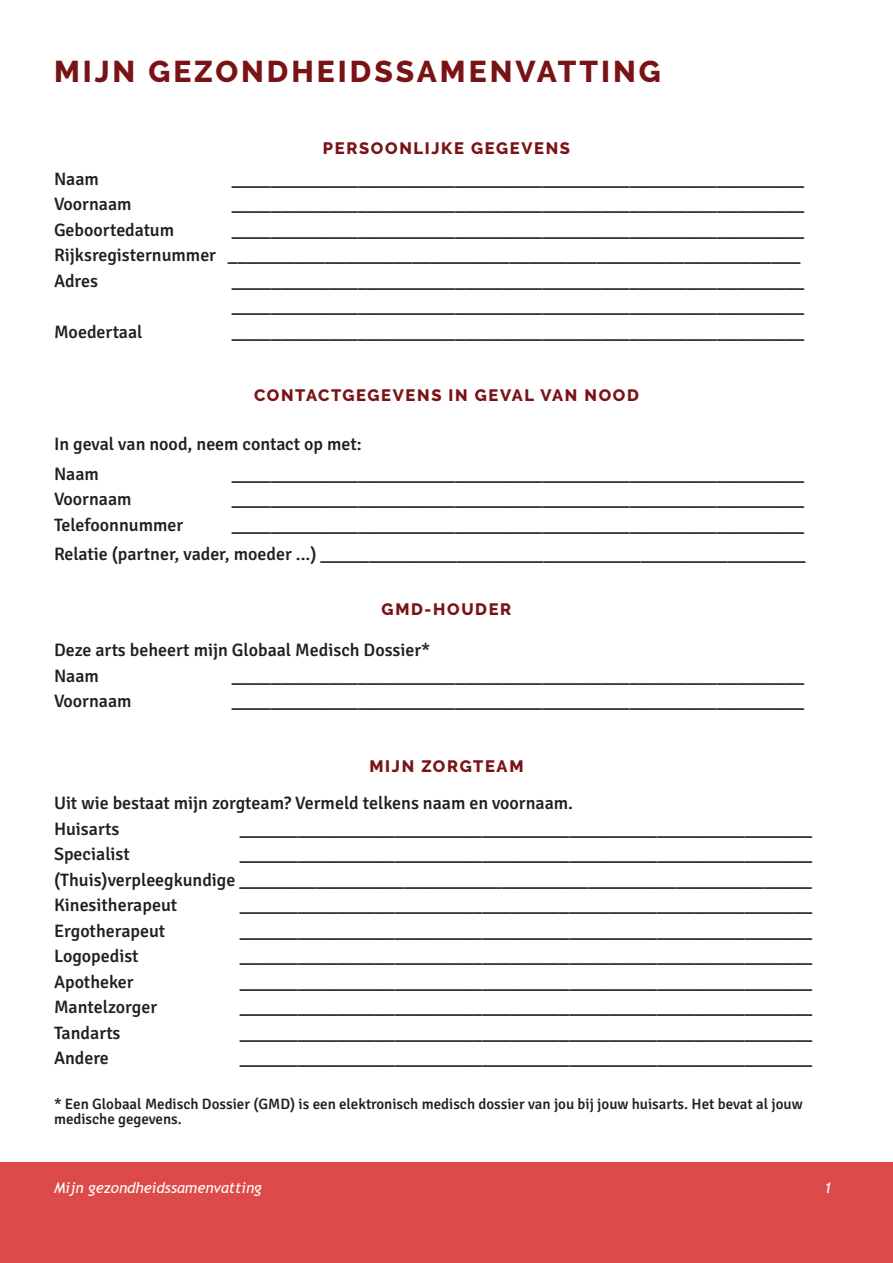
<style>
.page{position:relative;width:893px;height:1263px;background:#fff}
.page>*{position:absolute;margin:0;border:0;box-sizing:border-box;transform-origin:0 0}
.Header_-_Align_Cente{font:800 30px "Raleway";letter-spacing:.1em;color:#7a1315}
.t1{font:500 18px "Signika";color:#231f20}
.Header_-_Align_Cente-2{font:800 16.5px "Raleway";letter-spacing:.1em;color:#7a1315}
.t2{font:500 15px/15px "Signika";color:#231f20}
.t3{font:italic 15px "Trebuchet MS";color:#fff}
</style>
<div class="page">
<div style="left:0;top:1162px;width:893px;height:101px;background:#dc4b4a"></div>
<p class="Header_-_Align_Cente" style="left:54px;top:55px;width:608px">MIJN GEZONDHEIDSSAMENVATTING</p>
<p class="t1" style="left:54px;top:166px;width:46px">Naam</p>
<p class="t1" style="left:54px;top:191px;width:79px">Voornaam</p>
<p class="Header_-_Align_Cente-2" style="left:323px;top:139px;width:249px">PERSOONLIJKE GEGEVENS</p>
<p class="t1" style="left:232px;top:166px;width:574px">___________________________________________________________</p>
<p class="t1" style="left:232px;top:191px;width:574px">___________________________________________________________</p>
<p class="t1" style="left:54px;top:217px;width:122px">Geboortedatum</p>
<p class="t1" style="left:232px;top:217px;width:574px">___________________________________________________________</p>
<p class="t1" style="left:54px;top:242px;width:748px">Rijksregisternummer ___________________________________________________________</p>
<p class="t1" style="left:54px;top:268px;width:45px">Adres</p>
<p class="t1" style="left:232px;top:268px;width:574px">___________________________________________________________</p>
<p class="t1" style="left:232px;top:293px;width:574px">___________________________________________________________</p>
<p class="t1" style="left:54px;top:319px;width:90px">Moedertaal</p>
<p class="t1" style="left:232px;top:319px;width:574px">___________________________________________________________</p>
<p class="Header_-_Align_Cente-2" style="left:254px;top:386px;width:386px">CONTACTGEGEVENS IN GEVAL VAN NOOD</p>
<p class="t1" style="left:54px;top:431px;width:309px">In geval van nood, neem contact op met:</p>
<p class="t1" style="left:54px;top:461px;width:46px">Naam</p>
<p class="t1" style="left:232px;top:461px;width:574px">___________________________________________________________</p>
<p class="t1" style="left:54px;top:486px;width:79px">Voornaam</p>
<p class="t1" style="left:232px;top:486px;width:574px">___________________________________________________________</p>
<p class="t1" style="left:54px;top:512px;width:131px">Telefoonnummer</p>
<p class="t1" style="left:232px;top:512px;width:574px">___________________________________________________________</p>
<p class="t1" style="left:54px;top:541px;width:753px">Relatie (partner, vader, moeder ...) __________________________________________________</p>
<p class="Header_-_Align_Cente-2" style="left:382px;top:600px;width:131px">GMD-HOUDER</p>
<p class="t1" style="left:54px;top:637px;width:378px">Deze arts beheert mijn Globaal Medisch Dossier*</p>
<p class="t1" style="left:54px;top:663px;width:46px">Naam</p>
<p class="t1" style="left:232px;top:663px;width:574px">___________________________________________________________</p>
<p class="t1" style="left:54px;top:688px;width:79px">Voornaam</p>
<p class="t1" style="left:232px;top:688px;width:574px">___________________________________________________________</p>
<p class="Header_-_Align_Cente-2" style="left:369px;top:757px;width:156px">MIJN ZORGTEAM</p>
<p class="t1" style="left:54px;top:790px;width:521px">Uit wie bestaat mijn zorgteam? Vermeld telkens naam en voornaam.</p>
<p class="t1" style="left:54px;top:816px;width:67px">Huisarts</p>
<p class="t1" style="left:240px;top:816px;width:574px">___________________________________________________________</p>
<p class="t1" style="left:54px;top:841px;width:77px">Specialist</p>
<p class="t1" style="left:240px;top:841px;width:574px">___________________________________________________________</p>
<p class="t1" style="left:54px;top:867px;width:759px">(Thuis)verpleegkundige ___________________________________________________________</p>
<p class="t1" style="left:54px;top:892px;width:125px">Kinesitherapeut</p>
<p class="t1" style="left:240px;top:892px;width:574px">___________________________________________________________</p>
<p class="t1" style="left:54px;top:918px;width:113px">Ergotherapeut</p>
<p class="t1" style="left:240px;top:918px;width:574px">___________________________________________________________</p>
<p class="t1" style="left:54px;top:943px;width:86px">Logopedist</p>
<p class="t1" style="left:240px;top:943px;width:574px">___________________________________________________________</p>
<p class="t1" style="left:54px;top:969px;width:81px">Apotheker</p>
<p class="t1" style="left:240px;top:969px;width:574px">___________________________________________________________</p>
<p class="t1" style="left:54px;top:994px;width:105px">Mantelzorger</p>
<p class="t1" style="left:240px;top:994px;width:574px">___________________________________________________________</p>
<p class="t1" style="left:54px;top:1020px;width:68px">Tandarts</p>
<p class="t1" style="left:240px;top:1020px;width:574px">___________________________________________________________</p>
<p class="t1" style="left:54px;top:1045px;width:56px">Andere</p>
<p class="t1" style="left:240px;top:1045px;width:574px">___________________________________________________________</p>
<p class="t2" style="left:54px;top:1095px;width:750px">* Een Globaal Medisch Dossier (GMD) is een elektronisch medisch dossier van jou bij jouw huisarts. Het bevat al jouw medische gegevens.</p>
<p class="t3" style="left:54px;top:1179px;width:209px">Mijn gezondheidssamenvatting</p>
<p class="t3" style="left:824px;top:1179px;width:9px">1</p>
</div>
